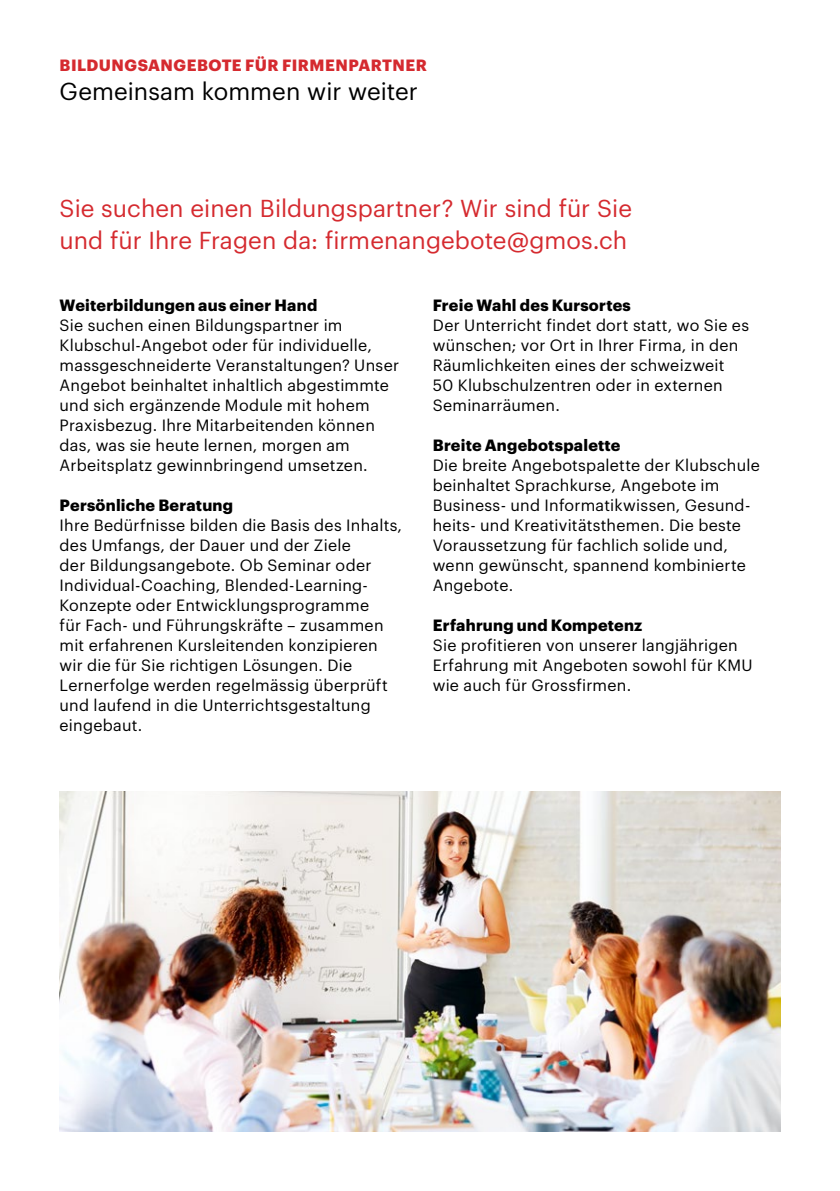
<style>
.page{position:relative;width:840px;height:1191px;background:#fff}
.page>*{position:absolute;margin:0;border:0;box-sizing:border-box;transform-origin:0 0}
.t1{font:24px/32px "Graphik";letter-spacing:.005em;color:#d52a2f}
.t2{font:24px "Graphik";letter-spacing:.005em;color:#000}
.t3{font:16px/20px "Graphik";letter-spacing:.015em;color:#000}
.t4{font:700 16px "Graphik";letter-spacing:.015em;color:#000}
.t5{font:700 16px "Graphik";letter-spacing:.03em;color:#d52a2f}
</style>
<div class="page">
<img style="left:60px;top:791px;width:720px;height:340px">
<p class="t5" style="left:60px;top:53px;width:368px">BILDUNGSANGEBOTE FÜR FIRMENPARTNER</p>
<h1 class="t2" style="left:60px;top:73px;width:360px">Gemeinsam kommen wir weiter</h1>
<h1 class="t1" style="left:60px;top:190px;width:573px">Sie suchen einen Bildungspartner? Wir sind für Sie und für Ihre Fragen da: firmenangebote@gmos.ch</h1>
<p class="t4" style="left:60px;top:293px;width:259px">Weiterbildungen aus einer Hand</p>
<p class="t3" style="left:60px;top:314px;width:341px">Sie suchen einen Bildungspartner im Klubschul-Angebot oder für individuelle, massgeschneiderte Veranstaltungen? Unser Angebot beinhaltet inhaltlich abgestimmte und sich ergänzende Module mit hohem Praxisbezug. Ihre Mitarbeitenden können das, was sie heute lernen, morgen am Arbeitsplatz gewinnbringend umsetzen.</p>
<p class="t4" style="left:60px;top:493px;width:175px">Persönliche Beratung</p>
<p class="t3" style="left:60px;top:514px;width:344px">Ihre Bedürfnisse bilden die Basis des Inhalts, des Umfangs, der Dauer und der Ziele<br>der Bildungsangebote. Ob Seminar oder Individual-Coaching, Blended-Learning-Konzepte oder Entwicklungsprogramme<br>für Fach- und Führungskräfte – zusammen mit erfahrenen Kursleitenden konzipieren wir die für Sie richtigen Lösungen. Die Lernerfolge werden regelmässig überprüft und laufend in die Unterrichtsgestaltung eingebaut.</p>
<p class="t4" style="left:432px;top:293px;width:199px">Freie Wahl des Kursortes</p>
<p class="t3" style="left:432px;top:314px;width:317px">Der Unterricht findet dort statt, wo Sie es wünschen; vor Ort in Ihrer Firma, in den Räumlichkeiten eines der schweizweit 50 Klubschulzentren oder in externen Seminarräumen.</p>
<p class="t4" style="left:432px;top:433px;width:189px">Breite Angebotspalette</p>
<p class="t3" style="left:432px;top:454px;width:328px">Die breite Angebotspalette der Klubschule beinhaltet Sprachkurse, Angebote im Business- und Informatikwissen, Gesund&shy;heits- und Kreativitätsthemen. Die beste Voraussetzung für fachlich solide und, wenn gewünscht, spannend kombinierte Angebote.</p>
<p class="t4" style="left:432px;top:613px;width:211px">Erfahrung und Kompetenz</p>
<p class="t3" style="left:432px;top:634px;width:321px">Sie profitieren von unserer langjährigen<br>Erfahrung mit Angeboten sowohl für KMU wie auch für Grossfirmen.</p>
</div>
